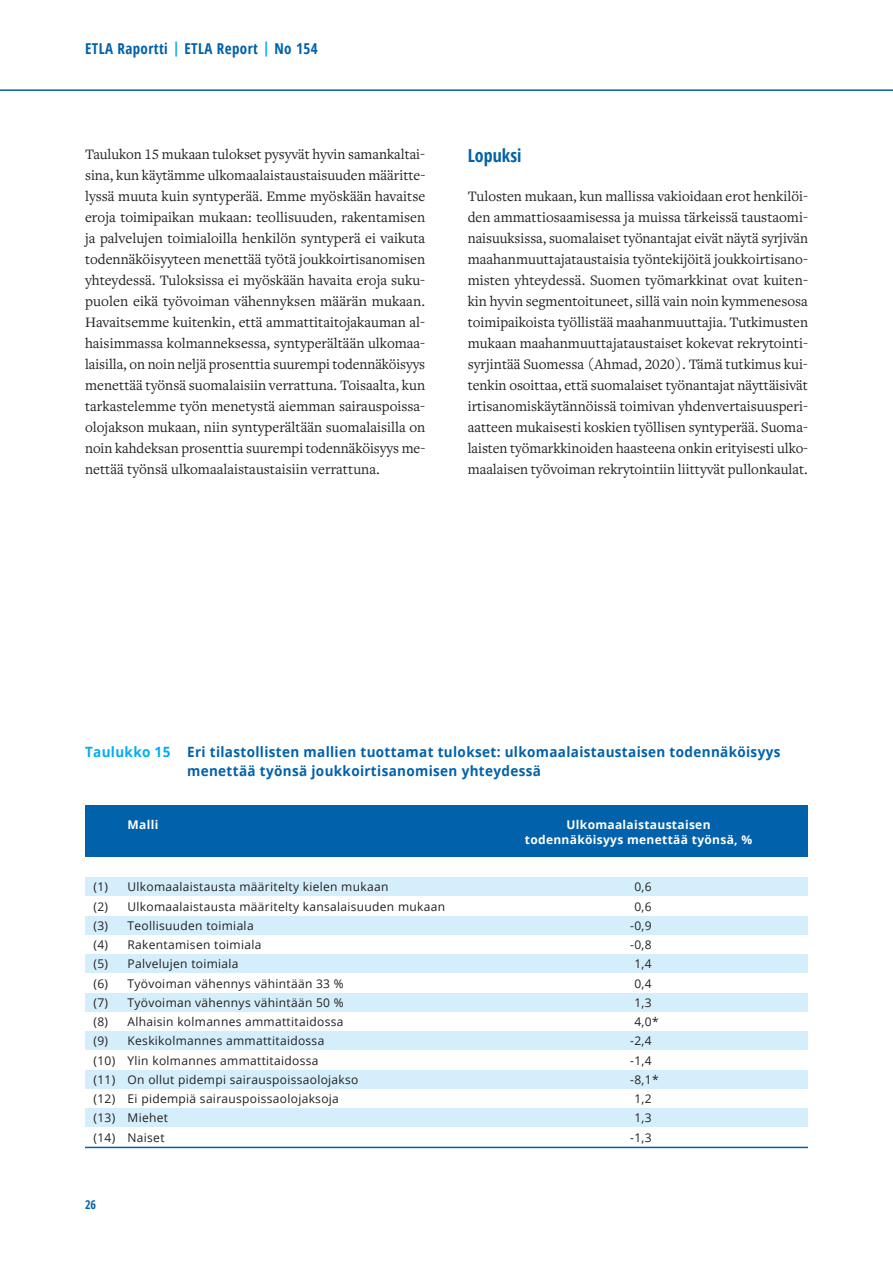
<style>
.page{position:relative;width:893px;height:1263px;background:#fff}
.page>*{position:absolute;margin:0;border:0;box-sizing:border-box;transform-origin:0 0}
.t1{font:700 condensed 18px "Open Sans";color:#0161aa}
.t2{font:15px/21px "Freight Text Pro";color:#231f20;text-align:justify}
.t3{font:700 condensed 15px "Open Sans";letter-spacing:.025em;color:#0161aa}
.t4{font:700 14.1px/19.5px "Open Sans";letter-spacing:.025em;color:#0161aa;scale:.95 1}
.t5{font:12px "Open Sans";letter-spacing:.025em;color:#231f20}
.t6{font:700 12px/15px "Open Sans";letter-spacing:.025em;color:#fff;text-align:center}
.t7{font:700 condensed 12px "Open Sans";color:#0161aa}
.s1{color:#00aeef}
</style>
<div class="page">
<hr style="left:0;top:89px;width:893px;height:2px;background:#0161aa">
<div style="left:85px;top:1070px;width:723px;height:18px;background:#d4effb"></div>
<div style="left:85px;top:1108px;width:723px;height:19px;background:#d4effb"></div>
<div style="left:85px;top:805px;width:723px;height:52px;background:#0161aa"></div>
<hr style="left:85px;top:1147px;width:723px;height:1px;background:#0161aa">
<div style="left:85px;top:877px;width:723px;height:19px;background:#d4effb"></div>
<div style="left:85px;top:916px;width:723px;height:19px;background:#d4effb"></div>
<div style="left:85px;top:954px;width:723px;height:19px;background:#d4effb"></div>
<div style="left:85px;top:993px;width:723px;height:19px;background:#d4effb"></div>
<div style="left:85px;top:1031px;width:723px;height:19px;background:#d4effb"></div>
<p class="t3" style="left:85px;top:38px;width:234px">ETLA Raportti <span class="s1">|</span> ETLA Report <span class="s1">|</span> No 154</p>
<p class="t2" style="left:85px;top:143px;width:342px">Taulukon 15 mukaan tulokset pysyvät hyvin samankaltai&shy;sina, kun käytämme ulkomaalaistaustaisuuden määritte&shy;lyssä muuta kuin syntyperää. Emme myöskään havaitse eroja toimipaikan mukaan: teollisuuden, rakentamisen ja palvelujen toimialoilla henkilön syntyperä ei vaikuta todennäköisyyteen menettää työtä joukkoirtisanomisen yhteydessä. Tuloksissa ei myöskään havaita eroja suku&shy;puolen eikä työvoiman vähennyksen määrän mukaan.<br>Havaitsemme kuitenkin, että ammattitaitojakauman al&shy;haisimmassa kolmanneksessa, syntyperältään ulkomaa&shy;laisilla, on noin neljä prosenttia suurempi todennäköisyys menettää työnsä suomalaisiin verrattuna. Toisaalta, kun tarkastelemme työn menetystä aiemman sairauspoissa&shy;olojakson mukaan, niin syntyperältään suomalaisilla on noin kahdeksan prosenttia suurempi todennäköisyys me&shy;nettää työnsä ulkomaalaistaustaisiin verrattuna.</p>
<p class="t1" style="left:468px;top:143px;width:55px">Lopuksi</p>
<p class="t2" style="left:468px;top:185px;width:342px">Tulosten mukaan, kun mallissa vakioidaan erot henkilöi&shy;den ammattiosaamisessa ja muissa tärkeissä taustaomi&shy;naisuuksissa, suomalaiset työnantajat eivät näytä syrjivän maahanmuuttajataustaisia työntekijöitä joukkoirtisano&shy;misten yhteydessä. Suomen työmarkkinat ovat kuiten&shy;kin hyvin segmentoituneet, sillä vain noin kymmenesosa toimipaikoista työllistää maahanmuuttajia. Tutkimusten mukaan maahanmuuttajataustaiset kokevat rekrytointi&shy;syrjintää Suomessa (Ahmad, 2020). Tämä tutkimus kui&shy;tenkin osoittaa, että suomalaiset työnantajat näyttäisivät irtisanomiskäytännöissä toimivan yhdenvertaisuusperi&shy;aatteen mukaisesti koskien työllisen syntyperää. Suoma&shy;laisten työmarkkinoiden haasteena onkin erityisesti ulko&shy;maalaisen työvoiman rekrytointiin liittyvät pullonkaulat.</p>
<p class="t4" style="left:187px;top:742px;width:626px;text-indent:-102px"><span class="s1">Taulukko 15</span> Eri tilastollisten mallien tuottamat tulokset: ulkomaalaistaustaisen todennäköisyys menettää työnsä joukkoirtisanomisen yhteydessä</p>
<p class="t6" style="left:128px;top:816px;width:32px">Malli</p>
<p class="t6" style="left:525px;top:816px;width:229px">Ulkomaalaistaustaisen todennäköisyys menettää työnsä, %</p>
<p class="t5" style="left:94px;top:879px;width:296px">(1) Ulkomaalaistausta määritelty kielen mukaan</p>
<p class="t5" style="left:634px;top:879px;width:19px">0,6</p>
<p class="t5" style="left:94px;top:898px;width:353px">(2) Ulkomaalaistausta määritelty kansalaisuuden mukaan</p>
<p class="t5" style="left:634px;top:898px;width:19px">0,6</p>
<p class="t5" style="left:94px;top:917px;width:162px">(3) Teollisuuden toimiala</p>
<p class="t5" style="left:630px;top:917px;width:23px">-0,9</p>
<p class="t5" style="left:94px;top:936px;width:169px">(4) Rakentamisen toimiala</p>
<p class="t5" style="left:630px;top:936px;width:23px">-0,8</p>
<p class="t5" style="left:94px;top:956px;width:147px">(5) Palvelujen toimiala</p>
<p class="t5" style="left:634px;top:956px;width:19px">1,4</p>
<p class="t5" style="left:94px;top:975px;width:252px">(6) Työvoiman vähennys vähintään 33 %</p>
<p class="t5" style="left:634px;top:975px;width:19px">0,4</p>
<p class="t5" style="left:94px;top:994px;width:252px">(7) Työvoiman vähennys vähintään 50 %</p>
<p class="t5" style="left:634px;top:994px;width:19px">1,3</p>
<p class="t5" style="left:94px;top:1013px;width:251px">(8) Alhaisin kolmannes ammattitaidossa</p>
<p class="t5" style="left:634px;top:1013px;width:26px">4,0*</p>
<p class="t5" style="left:94px;top:1033px;width:232px">(9) Keskikolmannes ammattitaidossa</p>
<p class="t5" style="left:630px;top:1033px;width:23px">-2,4</p>
<p class="t5" style="left:94px;top:1052px;width:226px">(10) Ylin kolmannes ammattitaidossa</p>
<p class="t5" style="left:630px;top:1052px;width:23px">-1,4</p>
<p class="t5" style="left:94px;top:1071px;width:266px">(11) On ollut pidempi sairauspoissaolojakso</p>
<p class="t5" style="left:630px;top:1071px;width:30px">-8,1*</p>
<p class="t5" style="left:94px;top:1090px;width:247px">(12) Ei pidempiä sairauspoissaolojaksoja</p>
<p class="t5" style="left:634px;top:1090px;width:19px">1,2</p>
<p class="t5" style="left:94px;top:1110px;width:76px">(13) Miehet</p>
<p class="t5" style="left:634px;top:1110px;width:19px">1,3</p>
<p class="t5" style="left:94px;top:1129px;width:73px">(14) Naiset</p>
<p class="t5" style="left:630px;top:1129px;width:23px">-1,3</p>
<p class="t7" style="left:85px;top:1196px;width:13px">26</p>
</div>
